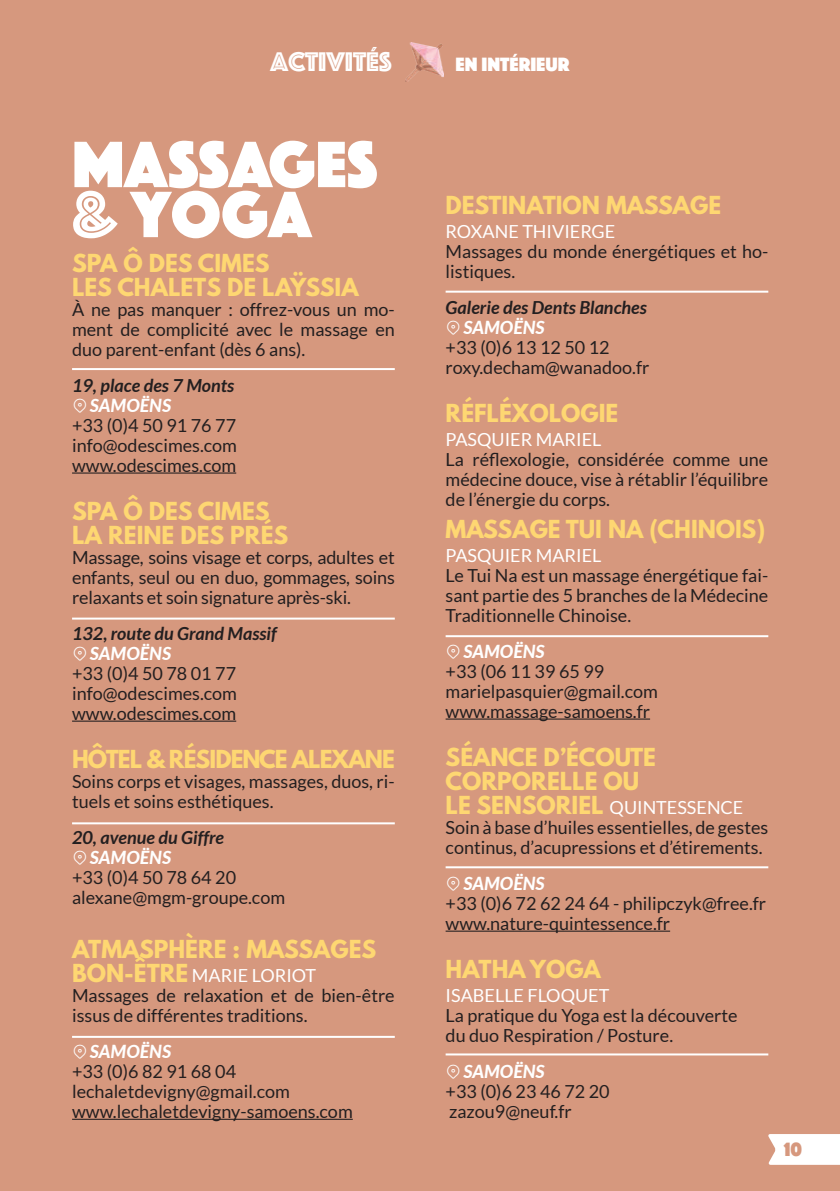
<style>
.page{position:relative;width:840px;height:1191px;background:#fff}
.page>*{position:absolute;margin:0;border:0;box-sizing:border-box;transform-origin:0 0}
.t1{font:68px/50px "Phosphate Solid";color:#fff}
.t2{font:28px "Phosphate Inline";color:#fff}
.t3{font:700 22px/24px "League Spartan";color:#fed772}
.t4{font:700 22px "League Spartan";letter-spacing:-.04em;color:#fed772}
.t5{font:20px "Phosphate Solid";color:#fff}
.t6{font:20px "Phosphate Solid";color:#d6987e}
.t7{font:18px/20px "Lato";color:#231f20}
.t8{font:italic 700 18px "Lato";color:#231f20}
.t9{font:18px "Lato";color:#fff}
.t10{font:italic 800 18px "Lato";letter-spacing:-.01em;color:#fff}
.s1{font-family:"Phosphate Inline"}
.s2{font-family:"League Spartan";font-weight:700;font-size:22px;color:#fed772}
.s3{color:#fff}
</style>
<div class="page">
<div style="left:0;top:0;width:839px;height:1191px;background:#d6987e"></div>
<img style="left:405px;top:43px;width:38px;height:38px">
<div style="left:768px;top:1134px;width:71px;height:30px;background:#fff"></div>
<hr style="left:72px;top:368px;width:322px;height:2px;background:#fff">
<hr style="left:72px;top:617px;width:322px;height:2px;background:#fff">
<hr style="left:72px;top:822px;width:322px;height:2px;background:#fff">
<hr style="left:72px;top:472px;width:164px;height:1px;background:#231f20">
<hr style="left:72px;top:720px;width:164px;height:1px;background:#231f20">
<hr style="left:72px;top:1118px;width:280px;height:1px;background:#231f20">
<hr style="left:445px;top:718px;width:204px;height:1px;background:#231f20">
<hr style="left:445px;top:930px;width:224px;height:1px;background:#231f20">
<hr style="left:72px;top:1035px;width:322px;height:2px;background:#fff">
<hr style="left:445px;top:291px;width:322px;height:2px;background:#fff">
<hr style="left:445px;top:866px;width:322px;height:2px;background:#fff">
<hr style="left:445px;top:1053px;width:322px;height:2px;background:#fff">
<hr style="left:445px;top:635px;width:322px;height:2px;background:#fff">
<h2 class="t2" style="left:270px;top:50px;width:123px">ACTIVITÉS</h2>
<p class="t5" style="left:455px;top:56px;width:115px">EN INTÉRIEUR</p>
<h1 class="t1" style="left:72px;top:140px;width:307px">MASSAGES <span class="s1">&amp;</span> YOGA</h1>
<p class="t3" style="left:72px;top:250px;width:288px">SPA Ô DES CIMES<br>LES CHALETS DE LAŸSSIA</p>
<p class="t7" style="left:72px;top:299px;width:324px;text-align:justify">À ne pas manquer : offrez-vous un mo&shy;ment de complicité avec le massage en duo parent-enfant (dès 6 ans).</p>
<p class="t8" style="left:72px;top:375px;width:163px">19, place des 7 Monts</p>
<p class="t10" style="left:90px;top:395px;width:83px">SAMOËNS</p>
<p class="t7" style="left:72px;top:415px;width:166px;text-align:justify">+33 (0)4 50 91 76 77 info@odescimes.com www.odescimes.com</p>
<p class="t3" style="left:72px;top:498px;width:217px">SPA Ô DES CIMES<br>LA REINE DES PRÉS</p>
<p class="t7" style="left:72px;top:547px;width:324px;text-align:justify">Massage, soins visage et corps, adultes et enfants, seul ou en duo, gommages, soins relaxants et soin signature après-ski.</p>
<p class="t8" style="left:72px;top:623px;width:206px">132, route du Grand Massif</p>
<p class="t10" style="left:90px;top:643px;width:83px">SAMOËNS</p>
<p class="t7" style="left:72px;top:663px;width:166px;text-align:justify">+33 (0)4 50 78 01 77 info@odescimes.com www.odescimes.com</p>
<p class="t4" style="left:72px;top:742px;width:324px">HÔTEL &amp; RÉSIDENCE ALEXANE</p>
<p class="t7" style="left:72px;top:771px;width:324px">Soins corps et visages, massages, duos, ri&shy;tuels et soins esthétiques.</p>
<p class="t8" style="left:72px;top:830px;width:153px">20, avenue du Giffre</p>
<p class="t10" style="left:90px;top:847px;width:83px">SAMOËNS</p>
<p class="t7" style="left:72px;top:867px;width:214px">+33 (0)4 50 78 64 20 alexane@mgm-groupe.com</p>
<p class="t3" style="left:72px;top:936px;width:305px">ATMASPHÈRE : MASSAGES</p>
<p class="t7" style="left:72px;top:965px;width:324px"><span class="s2">BON-ÊTRE</span> <span class="s3">MARIE LORIOT<br></span>Massages de relaxation et de bien-être issus de différentes traditions.</p>
<p class="t10" style="left:90px;top:1041px;width:83px">SAMOËNS</p>
<p class="t7" style="left:72px;top:1061px;width:282px">+33 (0)6 82 91 68 04 lechaletdevigny@gmail.com www.lechaletdevigny-samoens.com</p>
<p class="t3" style="left:445px;top:192px;width:277px">DESTINATION MASSAGE</p>
<p class="t9" style="left:445px;top:222px;width:171px">ROXANE THIVIERGE</p>
<p class="t7" style="left:445px;top:241px;width:324px">Massages du monde énergétiques et ho&shy;listiques.</p>
<p class="t8" style="left:445px;top:297px;width:203px">Galerie des Dents Blanches</p>
<p class="t10" style="left:463px;top:317px;width:83px">SAMOËNS</p>
<p class="t7" style="left:445px;top:337px;width:205px">+33 (0)6 13 12 50 12 roxy.decham@wanadoo.fr</p>
<p class="t3" style="left:445px;top:400px;width:174px">RÉFLÉXOLOGIE</p>
<p class="t9" style="left:445px;top:430px;width:157px">PASQUIER MARIEL</p>
<p class="t7" style="left:445px;top:449px;width:324px;text-align:justify">La réflexologie, considérée comme une médecine douce, vise à rétablir l’équilibre de l’énergie du corps.</p>
<p class="t3" style="left:445px;top:516px;width:321px">MASSAGE TUI NA (CHINOIS)</p>
<p class="t9" style="left:445px;top:546px;width:157px">PASQUIER MARIEL</p>
<p class="t7" style="left:445px;top:565px;width:324px;text-align:justify">Le Tui Na est un massage énergétique fai&shy;sant partie des 5 branches de la Médecine Traditionnelle Chinoise.</p>
<p class="t10" style="left:463px;top:641px;width:83px">SAMOËNS</p>
<p class="t7" style="left:445px;top:661px;width:214px">+33 (06 11 39 65 99 marielpasquier@gmail.com www.massage-samoens.fr</p>
<p class="t3" style="left:445px;top:744px;width:212px">SÉANCE D’ÉCOUTE<br>CORPORELLE OU</p>
<p class="t7" style="left:445px;top:797px;width:324px"><span class="s2">LE SENSORIEL</span> <span class="s3">QUINTESSENCE<br></span>Soin à base d’huiles essentielles, de gestes continus, d’acupressions et d’étirements.</p>
<p class="t10" style="left:463px;top:870px;width:83px">SAMOËNS</p>
<p class="t7" style="left:445px;top:893px;width:322px">+33 (0)6 72 62 24 64 - philipczyk@free.fr www.nature-quintessence.fr</p>
<p class="t3" style="left:445px;top:956px;width:157px">HATHA YOGA</p>
<p class="t9" style="left:445px;top:986px;width:165px">ISABELLE FLOQUET</p>
<p class="t7" style="left:445px;top:1005px;width:293px">La pratique du Yoga est la découverte du duo Respiration / Posture.</p>
<p class="t10" style="left:463px;top:1058px;width:83px">SAMOËNS</p>
<p class="t7" style="left:445px;top:1081px;width:165px">+33 (0)6 23 46 72 20 zazou9@neuf.fr</p>
<p class="t6" style="left:783px;top:1140px;width:19px">10</p>
</div>
